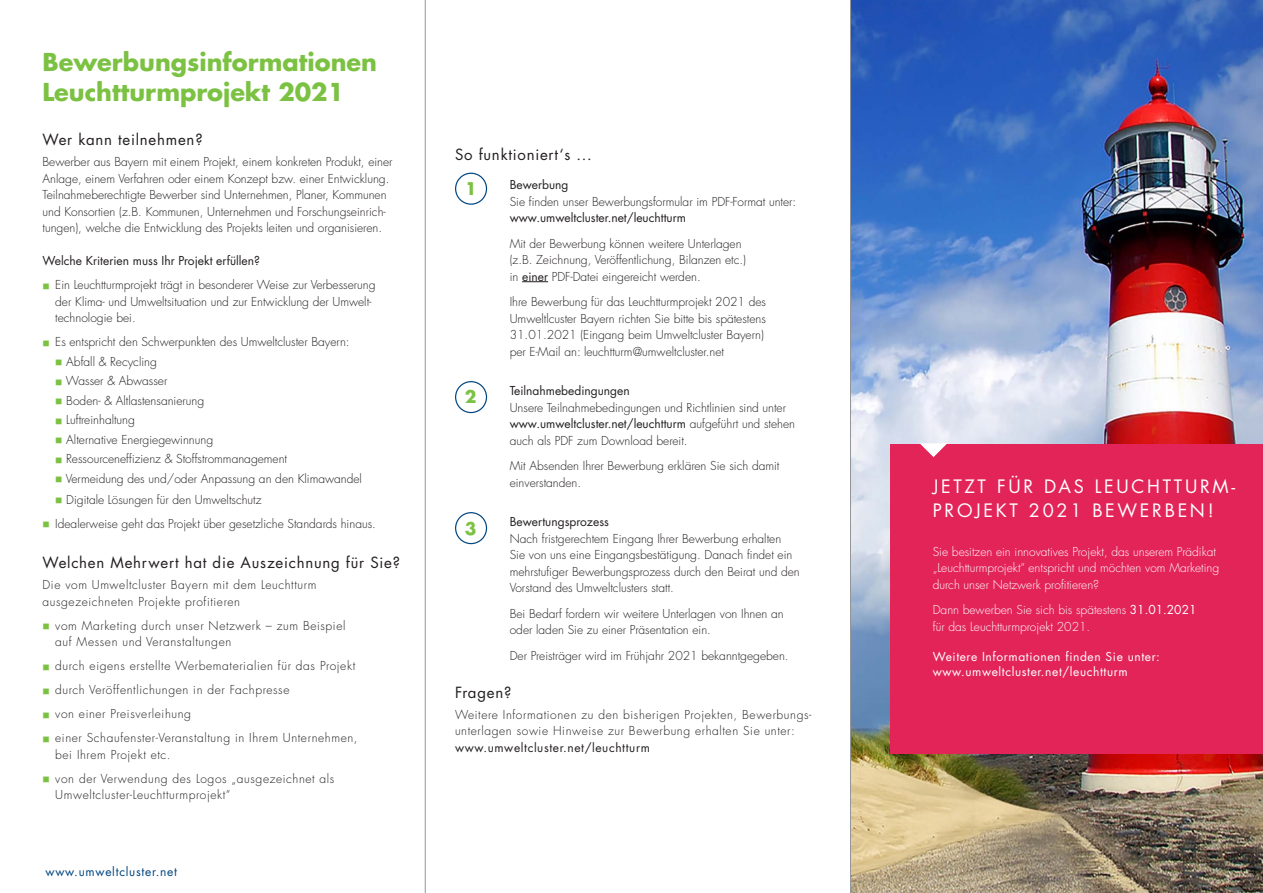
<style>
.page{position:relative;width:1263px;height:893px;background:#fff}
.page>*{position:absolute;margin:0;border:0;box-sizing:border-box;transform-origin:0 0}
.t1{font:700 24px/30px "Futura LT Pro";color:#7bc142}
.t2{font:18px/24px "Futura LT Pro";letter-spacing:.15em;color:#fff}
.t3{font:700 16.95px "Futura LT Pro";color:#7bc142}
.t4{font:15px "Futura LT Pro";letter-spacing:.05em;color:#231f20}
.t5{font:300 12px/16.5px "Futura LT Pro";color:#231f20}
.t6{font:300 12px/16.5px "Futura LT Pro";letter-spacing:.05em;color:#231f20}
.t7{font:300 12px/16.5px "Futura LT Pro";color:#fff}
.t8{font:12px "Futura LT Pro";color:#231f20}
.t9{font:12px/15px "Futura LT Pro";letter-spacing:.05em;color:#fff}
.t10{font:12px "Futura LT Pro";letter-spacing:.05em;color:#231f20}
.t11{font:12px "Futura LT Pro";letter-spacing:.06em;color:#004680}
.s1{color:#7bc142}
.s2{font-weight:400}
</style>
<div class="page">
<img style="left:851px;top:0;width:412px;height:893px">
<div style="left:890px;top:444px;width:373px;height:310px;background:#e32459"></div>
<svg style="left:919px;top:442px;width:30px;height:15px"></svg>
<svg style="left:522px;top:281px;width:26px;height:1px"></svg>
<div style="left:455px;top:173px;width:32px;height:32px;border:1px solid #004680;border-radius:50%"></div>
<div style="left:455px;top:381px;width:32px;height:32px;border:1px solid #004680;border-radius:50%"></div>
<div style="left:455px;top:512px;width:32px;height:32px;border:1px solid #004680;border-radius:50%"></div>
<hr style="left:425px;top:0;width:1px;height:893px;background:#939598">
<hr style="left:850px;top:0;width:1px;height:893px;background:#939598">
<h1 class="t1" style="left:43px;top:46px;width:336px">Bewerbungsinformationen<br>Leuchtturmprojekt 2021</h1>
<p class="t4" style="left:43px;top:129px;width:162px">Wer kann teilnehmen?</p>
<p class="t5" style="left:43px;top:154px;width:352px">Bewerber aus Bayern mit einem Projekt, einem konkreten Produkt, einer Anlage, einem Verfahren oder einem Konzept bzw. einer Entwicklung.<br>Teilnahmeberechtigte Bewerber sind Unternehmen, Planer, Kommunen und Konsortien (z.B. Kommunen, Unternehmen und Forschungseinrich&shy;tungen), welche die Entwicklung des Projekts leiten und organisieren.</p>
<p class="t8" style="left:43px;top:252px;width:219px">Welche Kriterien muss Ihr Projekt erfüllen?</p>
<p class="t5" style="left:55px;top:277px;width:322px;text-indent:-13px"><span class="s1">■</span> Ein Leuchtturmprojekt trägt in besonderer Weise zur Verbesserung der Klima- und Umweltsituation und zur Entwicklung der Umwelt&shy;technologie bei.</p>
<p class="t5" style="left:43px;top:334px;width:309px"><span class="s1">■</span> Es entspricht den Schwerpunkten des Umweltcluster Bayern:</p>
<p class="t5" style="left:55px;top:353px;width:103px"><span class="s1">■</span> Abfall &amp; Recycling</p>
<p class="t5" style="left:55px;top:373px;width:114px"><span class="s1">■</span> Wasser &amp; Abwasser</p>
<p class="t5" style="left:55px;top:392px;width:150px"><span class="s1">■</span> Boden- &amp; Altlastensanierung</p>
<p class="t5" style="left:55px;top:412px;width:81px"><span class="s1">■</span> Luftreinhaltung</p>
<p class="t5" style="left:55px;top:431px;width:159px"><span class="s1">■</span> Alternative Energiegewinnung</p>
<p class="t5" style="left:55px;top:451px;width:233px"><span class="s1">■</span> Ressourceneffizienz &amp; Stoffstrommanagement</p>
<p class="t5" style="left:55px;top:470px;width:308px"><span class="s1">■</span> Vermeidung des und/oder Anpassung an den Klimawandel</p>
<p class="t5" style="left:55px;top:491px;width:208px"><span class="s1">■</span> Digitale Lösungen für den Umweltschutz</p>
<p class="t5" style="left:43px;top:515px;width:335px"><span class="s1">■</span> Idealerweise geht das Projekt über gesetzliche Standards hinaus.</p>
<p class="t4" style="left:43px;top:552px;width:359px">Welchen Mehrwert hat die Auszeichnung für Sie?</p>
<p class="t6" style="left:43px;top:577px;width:275px">Die vom Umweltcluster Bayern mit dem Leuchtturm ausgezeichneten Projekte profitieren</p>
<p class="t6" style="left:55px;top:617px;width:292px;text-indent:-13px"><span class="s1">■</span> vom Marketing durch unser Netzwerk – zum Beispiel auf Messen und Veranstaltungen</p>
<p class="t6" style="left:43px;top:658px;width:314px"><span class="s1">■</span> durch eigens erstellte Werbematerialien für das Projekt</p>
<p class="t6" style="left:43px;top:682px;width:248px"><span class="s1">■</span> durch Veröffentlichungen in der Fachpresse</p>
<p class="t6" style="left:43px;top:706px;width:150px"><span class="s1">■</span> von einer Preisverleihung</p>
<p class="t6" style="left:55px;top:730px;width:304px;text-indent:-13px"><span class="s1">■</span> einer Schaufenster-Veranstaltung in Ihrem Unternehmen, bei Ihrem Projekt etc.</p>
<p class="t6" style="left:55px;top:770px;width:281px;text-indent:-13px"><span class="s1">■</span> von der Verwendung des Logos „ausgezeichnet als<br>Umweltcluster-Leuchtturmprojekt“</p>
<p class="t11" style="left:45px;top:863px;width:133px">www.umweltcluster.net</p>
<p class="t4" style="left:455px;top:144px;width:138px">So funktioniert‘s ...</p>
<p class="t8" style="left:510px;top:176px;width:60px">Bewerbung</p>
<p class="t5" style="left:510px;top:193px;width:288px">Sie finden unser Bewerbungsformular im PDF-Format unter:</p>
<p class="t8" style="left:510px;top:209px;width:178px">www.umweltcluster.net/leuchtturm</p>
<p class="t5" style="left:510px;top:235px;width:238px">Mit der Bewerbung können weitere Unterlagen (z.B. Zeichnung, Veröffentlichung, Bilanzen etc.) in <span class="s2">einer</span> PDF-Datei eingereicht werden.</p>
<p class="t5" style="left:510px;top:293px;width:258px">Ihre Bewerbung für das Leuchtturmprojekt 2021 des Umweltlcuster Bayern richten Sie bitte bis spätestens 31.01.2021 (Eingang beim Umweltcluster Bayern) per E-Mail an: leuchtturm@umweltcluster.net</p>
<h3 class="t3" style="left:465px;top:176px;width:13px">1</h3>
<h3 class="t3" style="left:465px;top:384px;width:13px">2</h3>
<h3 class="t3" style="left:465px;top:515px;width:13px">3</h3>
<p class="t8" style="left:510px;top:382px;width:122px">Teilnahmebedingungen</p>
<p class="t5" style="left:510px;top:399px;width:287px">Unsere Teilnahmebedingungen und Richtlinien sind unter <span class="s2">www.umweltcluster.net/leuchtturm</span> aufgeführt und stehen auch als PDF zum Download bereit.</p>
<p class="t5" style="left:510px;top:457px;width:271px">Mit Absenden Ihrer Bewerbung erklären Sie sich damit einverstanden.</p>
<p class="t8" style="left:510px;top:513px;width:101px">Bewertungsprozess</p>
<p class="t5" style="left:510px;top:530px;width:292px">Nach fristgerechtem Eingang Ihrer Bewerbung erhalten<br>Sie von uns eine Eingangsbestätigung. Danach findet ein mehrstufiger Bewerbungsprozess durch den Beirat und den Vorstand des Umweltclusters statt.</p>
<p class="t5" style="left:510px;top:605px;width:276px">Bei Bedarf fordern wir weitere Unterlagen von Ihnen an oder laden Sie zu einer Präsentation ein.</p>
<p class="t5" style="left:510px;top:647px;width:280px">Der Preisträger wird im Frühjahr 2021 bekanntgegeben.</p>
<p class="t4" style="left:455px;top:682px;width:58px">Fragen?</p>
<p class="t6" style="left:455px;top:706px;width:358px">Weitere Informationen zu den bisherigen Projekten, Bewerbungs&shy;unterlagen sowie Hinweise zur Bewerbung erhalten Sie unter:</p>
<p class="t10" style="left:455px;top:739px;width:196px">www.umweltcluster.net/leuchtturm</p>
<h2 class="t2" style="left:933px;top:474px;width:139px">jetzt für das</h2>
<h2 class="t2" style="left:933px;top:474px;width:304px;text-indent:162px">Leuchtturm - projekt 2021 bewerben!</h2>
<p class="t7" style="left:933px;top:543px;width:288px">Sie besitzen ein innovatives Projekt, das unserem Prädikat „Leuchtturmprojekt“ entspricht und möchten vom Marketing durch unser Netzwerk profitieren?</p>
<p class="t7" style="left:933px;top:602px;width:265px">Dann bewerben Sie sich bis spätestens <span class="s2">31.01.2021 </span>für das Leuchtturmprojekt 2021.</p>
<p class="t9" style="left:933px;top:649px;width:229px">Weitere Informationen finden Sie unter: www.umweltcluster.net/leuchtturm</p>
</div>
